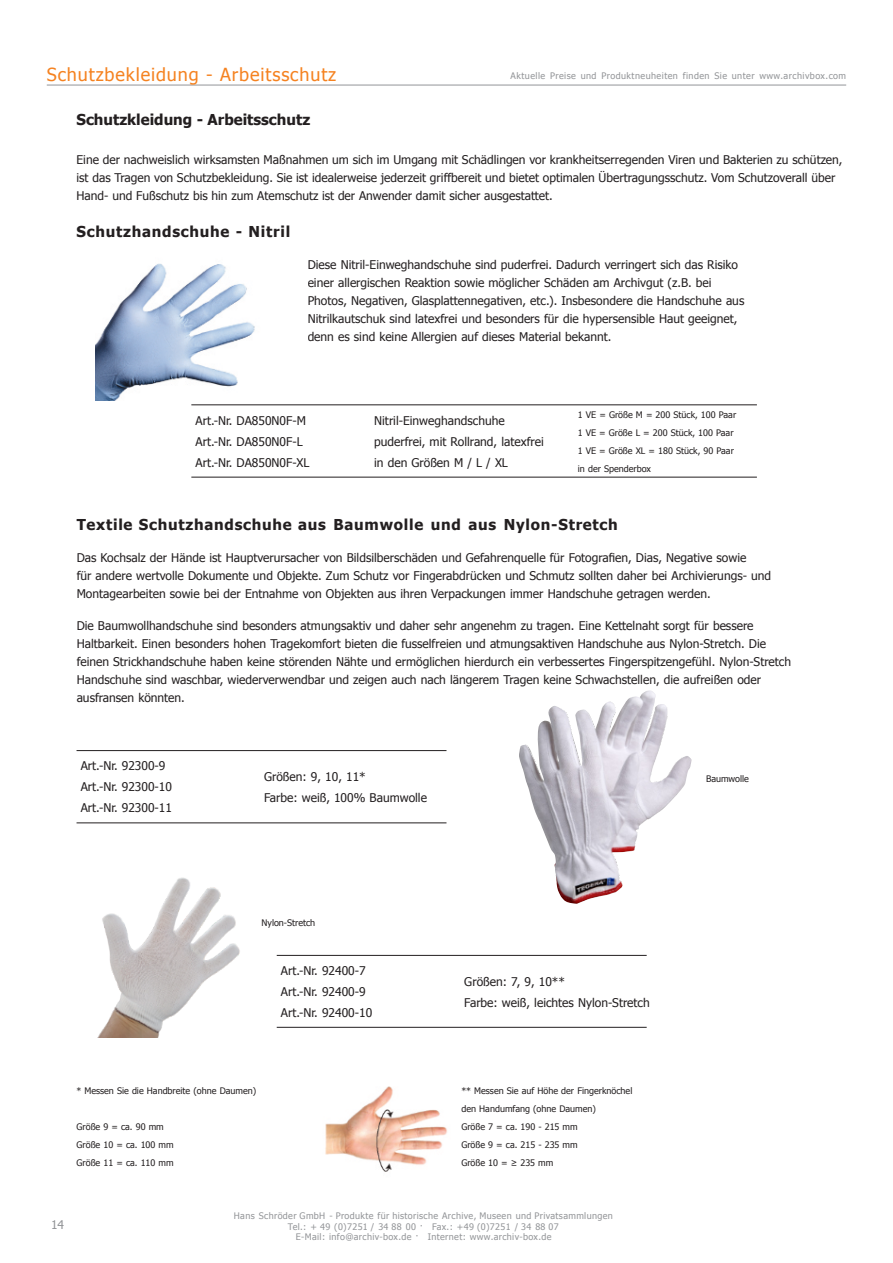
<style>
.page{position:relative;width:893px;height:1263px;background:#fff}
.page>*{position:absolute;margin:0;border:0;box-sizing:border-box;transform-origin:0 0}
.t1{font:18px "Tahoma";letter-spacing:.05em;color:#f58220}
.t2{font:700 15px "Tahoma";letter-spacing:.05em;color:#231f20}
.t3{font:700 15px "Tahoma";color:#231f20}
.t4{font:12px/18px "Tahoma";color:#231f20}
.t5{font:12px "Tahoma";color:#939598}
.t6{font:9px/18px "Tahoma";color:#231f20}
.t7{font:9px/10.8px "Tahoma";letter-spacing:.04em;color:#939598;text-align:center}
</style>
<div class="page">
<hr style="left:47px;top:85px;width:799px;height:1px;background:#939598">
<img style="left:95px;top:263px;width:160px;height:138px">
<hr style="left:191px;top:404px;width:566px;height:1px;background:#231f20">
<hr style="left:191px;top:477px;width:566px;height:1px;background:#231f20">
<img style="left:97px;top:877px;width:143px;height:161px">
<img style="left:519px;top:690px;width:173px;height:214px">
<hr style="left:277px;top:1027px;width:370px;height:1px;background:#231f20">
<hr style="left:277px;top:955px;width:370px;height:1px;background:#231f20">
<hr style="left:77px;top:750px;width:369px;height:1px;background:#231f20">
<hr style="left:77px;top:822px;width:369px;height:1px;background:#231f20">
<img style="left:325px;top:1086px;width:123px;height:86px">
<h1 class="t1" style="left:47px;top:67px;width:291px">Schutzbekleidung - Arbeitsschutz</h1>
<p class="t7" style="left:511px;top:71px;width:337px">Aktuelle Preise und Produktneuheiten finden Sie unter www.archivbox.com</p>
<p class="t3" style="left:77px;top:114px;width:235px">Schutzkleidung - Arbeitsschutz</p>
<p class="t4" style="left:77px;top:152px;width:767px">Eine der nachweislich wirksamsten Maßnahmen um sich im Umgang mit Schädlingen vor krankheitserregenden Viren und Bakterien zu schützen, ist das Tragen von Schutzbekleidung. Sie ist idealerweise jederzeit griffbereit und bietet optimalen Übertragungsschutz. Vom Schutzoverall über<br>Hand- und Fußschutz bis hin zum Atemschutz ist der Anwender damit sicher ausgestattet.</p>
<p class="t2" style="left:77px;top:225px;width:215px">Schutzhandschuhe - Nitril</p>
<p class="t4" style="left:308px;top:257px;width:438px">Diese Nitril-Einweghandschuhe sind puderfrei. Dadurch verringert sich das Risiko einer allergischen Reaktion sowie möglicher Schäden am Archivgut (z.B. bei Photos, Negativen, Glasplattennegativen, etc.). Insbesondere die Handschuhe aus Nitrilkautschuk sind latexfrei und besonders für die hypersensible Haut geeignet, denn es sind keine Allergien auf dieses Material bekannt.</p>
<p class="t4" style="left:196px;top:411px;width:115px;line-height:21px">Art.-Nr. DA850N0F-M<br>Art.-Nr. DA850N0F-L<br>Art.-Nr. DA850N0F-XL</p>
<p class="t6" style="left:578px;top:406px;width:160px">1 VE = Größe M = 200 Stück, 100 Paar<br>1 VE = Größe L = 200 Stück, 100 Paar<br>1 VE = Größe XL = 180 Stück, 90 Paar in der Spenderbox</p>
<p class="t4" style="left:374px;top:411px;width:171px;line-height:21px">Nitril-Einweghandschuhe puderfrei, mit Rollrand, latexfrei in den Größen M / L / XL</p>
<p class="t2" style="left:77px;top:519px;width:543px">Textile Schutzhandschuhe aus Baumwolle und aus Nylon-Stretch</p>
<p class="t4" style="left:77px;top:550px;width:696px">Das Kochsalz der Hände ist Hauptverursacher von Bildsilberschäden und Gefahrenquelle für Fotografien, Dias, Negative sowie<br>für andere wertvolle Dokumente und Objekte. Zum Schutz vor Fingerabdrücken und Schmutz sollten daher bei Archivierungs- und<br>Montagearbeiten sowie bei der Entnahme von Objekten aus ihren Verpackungen immer Handschuhe getragen werden.</p>
<p class="t4" style="left:77px;top:618px;width:716px">Die Baumwollhandschuhe sind besonders atmungsaktiv und daher sehr angenehm zu tragen. Eine Kettelnaht sorgt für bessere Haltbarkeit. Einen besonders hohen Tragekomfort bieten die fusselfreien und atmungsaktiven Handschuhe aus Nylon-Stretch. Die feinen Strickhandschuhe haben keine störenden Nähte und ermöglichen hierdurch ein verbessertes Fingerspitzengefühl. Nylon-Stretch Handschuhe sind waschbar, wiederverwendbar und zeigen auch nach längerem Tragen keine Schwachstellen, die aufreißen oder ausfransen könnten.</p>
<p class="t4" style="left:81px;top:756px;width:93px;line-height:21px">Art.-Nr. 92300-9<br>Art.-Nr. 92300-10<br>Art.-Nr. 92300-11</p>
<p class="t4" style="left:264px;top:767px;width:164px;line-height:21px">Größen: 9, 10, 11*<br>Farbe: weiß, 100% Baumwolle</p>
<p class="t6" style="left:261px;top:914px;width:55px">Nylon-Stretch</p>
<p class="t4" style="left:281px;top:961px;width:93px;line-height:21px">Art.-Nr. 92400-7<br>Art.-Nr. 92400-9<br>Art.-Nr. 92400-10</p>
<p class="t4" style="left:464px;top:972px;width:187px;line-height:21px">Größen: 7, 9, 10**<br>Farbe: weiß, leichtes Nylon-Stretch</p>
<p class="t6" style="left:77px;top:1082px;width:181px">* Messen Sie die Handbreite (ohne Daumen)</p>
<p class="t6" style="left:77px;top:1118px;width:99px">Größe 9 = ca. 90 mm<br>Größe 10 = ca. 100 mm<br>Größe 11 = ca. 110 mm</p>
<p class="t6" style="left:461px;top:1082px;width:173px">** Messen Sie auf Höhe der Fingerknöchel den Handumfang (ohne Daumen)<br>Größe 7 = ca. 190 - 215 mm<br>Größe 9 = ca. 215 - 235 mm<br>Größe 10 = ≥ 235 mm</p>
<p class="t5" style="left:51px;top:1220px;width:15px">14</p>
<p class="t7" style="left:234px;top:1211px;width:380px">Hans Schröder GmbH - Produkte für historische Archive, Museen und Privatsammlungen<br>Tel.: + 49 (0)7251 / 34 88 00 · Fax.: +49 (0)7251 / 34 88 07<br>E-Mail: info@archiv-box.de · Internet: www.archiv-box.de</p>
<p class="t6" style="left:706px;top:771px;width:45px">Baumwolle</p>
</div>
